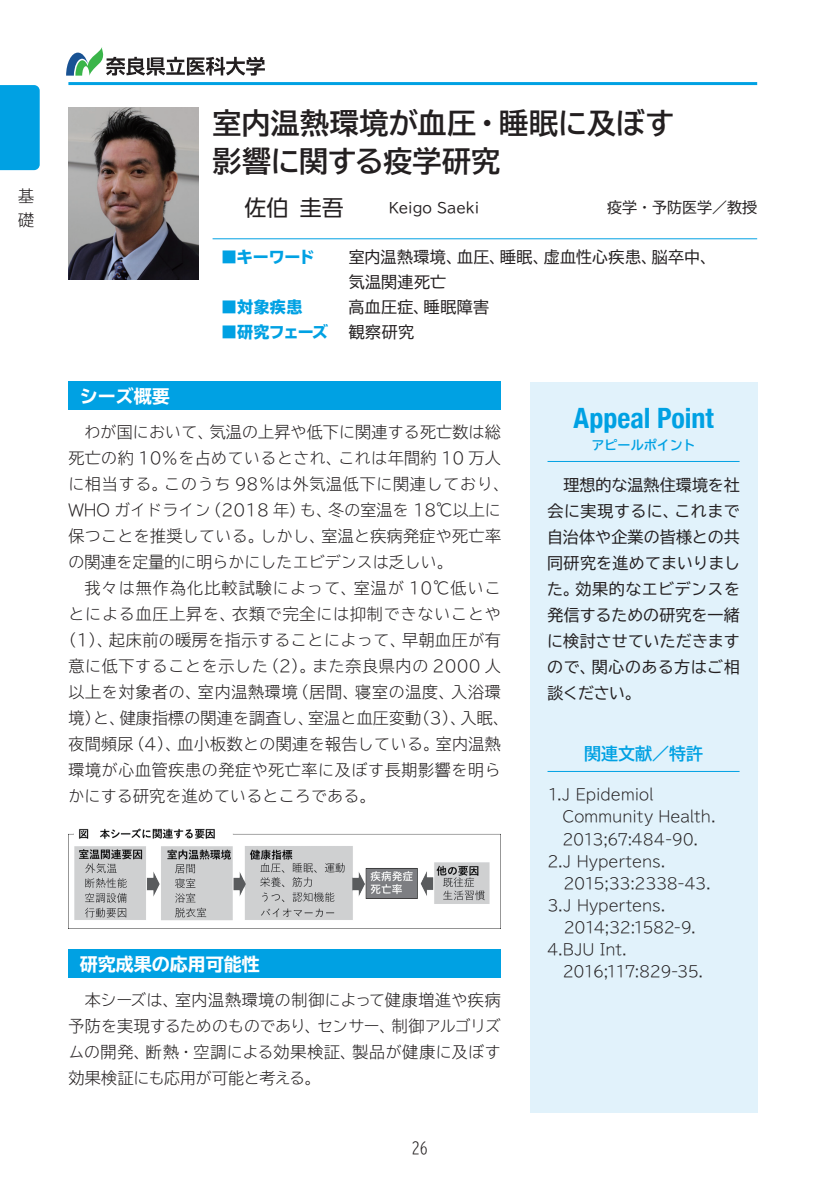
<style>
.page{position:relative;width:840px;height:1191px;background:#fff}
.page>*{position:absolute;margin:0;border:0;box-sizing:border-box;transform-origin:0 0}
.t1{font:700 29px/38px "TBUD Go Std";color:#231f20}
.t2{font:700 condensed 28px "Helvetica Neue";color:#00a1e3}
.t3{font:22px "UD Shin Go Pr 6";color:#231f20}
.t4{font:700 expanded 18px "TBUD Go Std";color:#fff}
.t5{font:700 17px "TBUD Go Std";color:#00a1e3}
.t6{font:300 16px/26px "TBUD Go Std Super";letter-spacing:.025em;color:#231f20}
.t7{font:16px/26px "TBUD Go Std";letter-spacing:.015em;color:#231f20;text-align:justify}
.t8{font:300 16px "TBUD Go Std Super";letter-spacing:.045em;color:#231f20}
.t9{font:300 16px "TBUD Go Std Super";letter-spacing:.05em;color:#231f20}
.t10{font:300 16px "TBUD Go Std Super";letter-spacing:.07em;color:#231f20}
.t11{font:800 16px "TBUD Go Std";letter-spacing:-.02em;color:#00a1e3}
.t12{font:300 15px "TBUD Go Std Super";letter-spacing:-.01em;color:#231f20}
.t13{font:300 15px "TBUD Go Std Super";letter-spacing:-.03em;color:#231f20}
.t14{font:300 15px "TBUD Go Std Super";letter-spacing:-.06em;color:#231f20}
.t15{font:300 15px "TBUD Go Std Super";letter-spacing:-.04em;color:#231f20}
.t16{font:15px "TBUD Go Std";color:#231f20}
.t17{font:14px "TBUD Go Std";color:#231f20}
.t18{font:700 13px "TBUD Go Std";color:#00a1e3}
</style>
<div class="page">
<div style="left:0;top:85px;width:40px;height:85px;background:#00a1e3"></div>
<hr style="left:68px;top:82px;width:688px;height:3px;background:#00a1e3">
<svg style="left:66px;top:47px;width:199px;height:29px"></svg>
<div style="left:68px;top:381px;width:432px;height:29px;background:#00a1e3"></div>
<hr style="left:212px;top:238px;width:544px;height:1px;background:#00a1e3">
<div style="left:530px;top:382px;width:226px;height:730px;background:#e1f2fb"></div>
<hr style="left:547px;top:461px;width:192px;height:1px;background:#00a1e3">
<div style="left:68px;top:949px;width:432px;height:29px;background:#00a1e3"></div>
<img style="left:68px;top:108px;width:131px;height:172px">
<hr style="left:547px;top:771px;width:192px;height:1px;background:#00a1e3">
<img style="left:68px;top:828px;width:432px;height:100px">
<p class="t6" style="left:18px;top:183px;width:17px;line-height:24px">基礎</p>
<h1 class="t1" style="left:212px;top:104px;width:463px">室内温熱環境が血圧・睡眠に及ぼす影響に関する疫学研究</h1>
<h3 class="t3" style="left:244px;top:190px;width:100px">佐伯 圭吾</h3>
<p class="t17" style="left:388px;top:196px;width:92px">Keigo Saeki</p>
<p class="t16" style="left:606px;top:195px;width:151px">疫学・予防医学／教授</p>
<p class="t4" style="left:80px;top:386px;width:91px">シーズ概要</p>
<p class="t11" style="left:221px;top:248px;width:95px">■キーワード</p>
<p class="t11" style="left:221px;top:298px;width:83px">■対象疾患</p>
<p class="t11" style="left:221px;top:323px;width:108px">■研究フェーズ</p>
<p class="t7" style="left:348px;top:244px;width:368px;line-height:25px;text-align:left">室内温熱環境、血圧、睡眠、虚血性心疾患、脳卒中、気温関連死亡<br>高血圧症、睡眠障害<br>観察研究</p>
<p class="t6" style="left:68px;top:418px;width:442px;text-indent:16px">わが国において、気温の上昇や低下に関連する死亡数は総死亡の約 10％を占めているとされ、これは年間約 10 万人に相当する。このうち 98％は外気温低下に関連しており、<br>WHO ガイドライン（2018 年）も、冬の室温を 18℃以上に保つことを推奨している。しかし、室温と疾病発症や死亡率の関連を定量的に明らかにしたエビデンスは乏しい。</p>
<p class="t10" style="left:84px;top:575px;width:418px">我々は無作為化比較試験によって、室温が 10℃低いこ</p>
<p class="t9" style="left:68px;top:601px;width:434px">とによる血圧上昇を、衣類で完全には抑制できないことや</p>
<p class="t6" style="left:60px;top:626px;width:441px">（1）、起床前の暖房を指示することによって、早朝血圧が有</p>
<p class="t6" style="left:68px;top:652px;width:433px">意に低下することを示した（2）。また奈良県内の 2000 人</p>
<p class="t8" style="left:68px;top:679px;width:433px">以上を対象者の、室内温熱環境（居間、寝室の温度、入浴環</p>
<p class="t6" style="left:68px;top:704px;width:442px">境）と、健康指標の関連を調査し、室温と血圧変動（3）、入眠、</p>
<p class="t6" style="left:68px;top:730px;width:434px">夜間頻尿（4）、血小板数との関連を報告している。室内温熱</p>
<p class="t6" style="left:68px;top:756px;width:434px">環境が心血管疾患の発症や死亡率に及ぼす長期影響を明ら</p>
<p class="t6" style="left:68px;top:782px;width:308px">かにする研究を進めているところである。</p>
<p class="t4" style="left:80px;top:954px;width:181px">研究成果の応用可能性</p>
<p class="t6" style="left:68px;top:986px;width:434px;text-align:justify;text-indent:16px">本シーズは、室内温熱環境の制御によって健康増進や疾病予防を実現するためのものであり、センサー、制御アルゴリズムの開発、断熱・空調による効果検証、製品が健康に及ぼす効果検証にも応用が可能と考える。</p>
<p class="t6" style="left:412px;top:1134px;width:17px">26</p>
<h2 class="t2" style="left:573px;top:394px;width:142px">Appeal Point</h2>
<p class="t18" style="left:591px;top:434px;width:105px">アピールポイント</p>
<p class="t7" style="left:546px;top:472px;width:194px;text-indent:16px">理想的な温熱住環境を社会に実現するに、これまで自治体や企業の皆様との共同研究を進めてまいりました。効果的なエビデンスを発信するための研究を一緒に検討させていただきますので、関心のある方はご相談ください。</p>
<p class="t5" style="left:583px;top:739px;width:120px">関連文献／特許</p>
<p class="t12" style="left:547px;top:782px;width:107px">1.J Epidemiol</p>
<p class="t12" style="left:562px;top:804px;width:155px">Community Health.</p>
<p class="t13" style="left:562px;top:826px;width:137px">2013;67:484-90.</p>
<p class="t12" style="left:547px;top:848px;width:120px">2.J Hypertens.</p>
<p class="t13" style="left:563px;top:870px;width:149px">2015;33:2338-43.</p>
<p class="t12" style="left:547px;top:892px;width:120px">3.J Hypertens.</p>
<p class="t15" style="left:563px;top:914px;width:134px">2014;32:1582-9.</p>
<p class="t12" style="left:547px;top:936px;width:81px">4.BJU Int.</p>
<p class="t14" style="left:562px;top:958px;width:142px">2016;117:829-35.</p>
</div>
